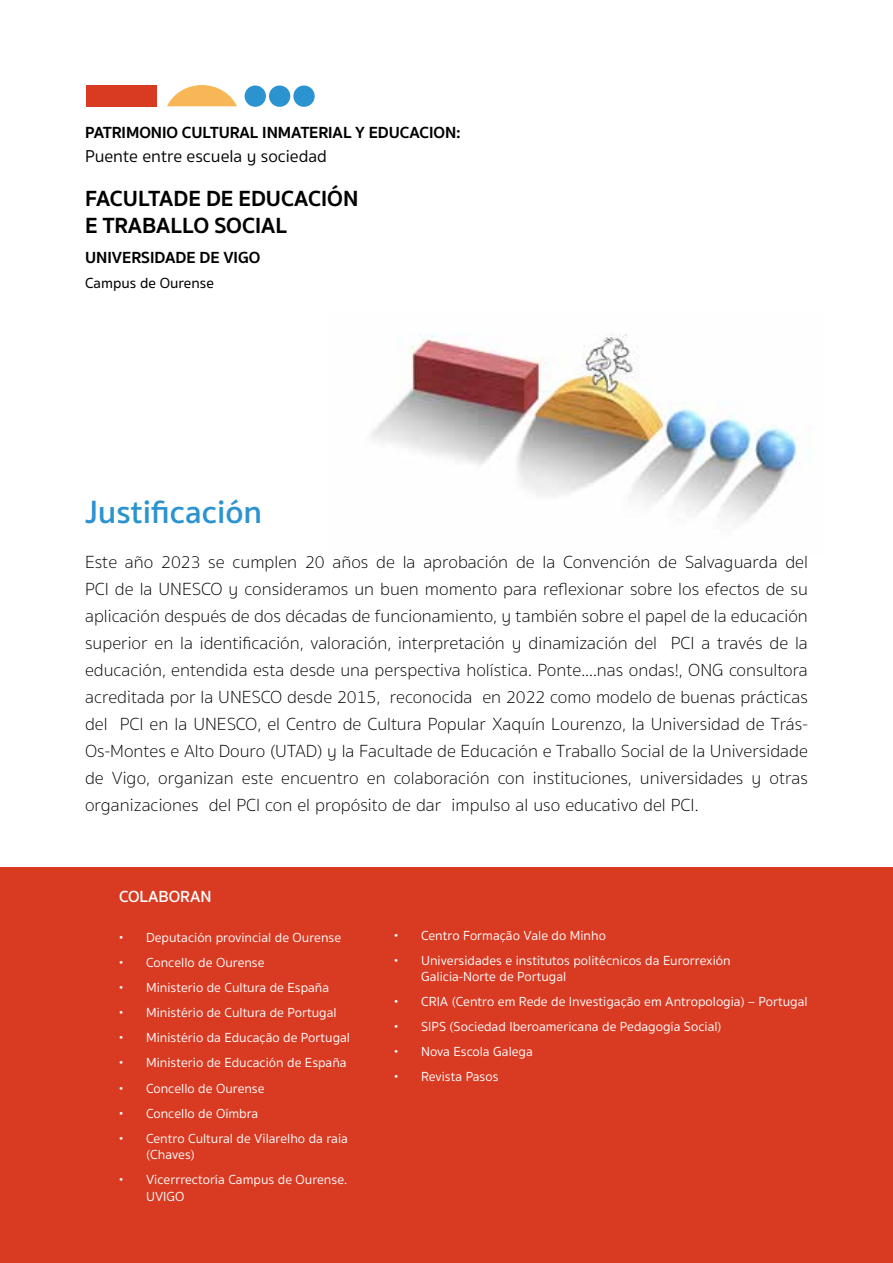
<style>
.page{position:relative;width:893px;height:1263px;background:#fff}
.page>*{position:absolute;margin:0;border:0;box-sizing:border-box;transform-origin:0 0}
.t1{font:600 33px "Sukhumvit Set";color:#2b93cf}
.t2{font:700 22.5px/27px "Sukhumvit Set";color:#000}
.t3{font:100 18px/27px "Sukhumvit Set";color:#000;text-align:justify}
.t4{font:17.55px "Sukhumvit Set Text";letter-spacing:-.005em;color:#000}
.t5{font:700 16.5px "Sukhumvit Set";letter-spacing:-.005em;color:#000}
.t6{font:600 16.5px "Sukhumvit Set";color:#fff}
.t7{font:500 15px "Sukhumvit Set";color:#000}
.t8{font:13.5px/16.5px "Sukhumvit Set Text";color:#fff}
</style>
<div class="page">
<div style="left:86px;top:86px;width:70px;height:21px;background:#d83a22"></div>
<div style="left:245px;top:86px;width:21px;height:21px;background:#2b93cf;border-radius:50%"></div>
<div style="left:293px;top:86px;width:22px;height:21px;background:#2b93cf;border-radius:50%"></div>
<div style="left:269px;top:86px;width:21px;height:21px;background:#2b93cf;border-radius:50%"></div>
<svg style="left:167px;top:85px;width:70px;height:21px"></svg>
<img style="left:371px;top:333px;width:441px;height:189px">
<div style="left:0;top:867px;width:893px;height:396px;background:#d83a22"></div>
<p class="t5" style="left:85px;top:120px;width:377px">PATRIMONIO CULTURAL INMATERIAL Y EDUCACION:</p>
<p class="t4" style="left:85px;top:144px;width:244px">Puente entre escuela y sociedad</p>
<p class="t2" style="left:85px;top:185px;width:275px">FACULTADE DE EDUCACIÓN<br>E TRABALLO SOCIAL</p>
<p class="t5" style="left:85px;top:245px;width:177px">UNIVERSIDADE DE VIGO</p>
<p class="t7" style="left:85px;top:272px;width:130px">Campus de Ourense</p>
<h1 class="t1" style="left:85px;top:488px;width:179px">Justificación</h1>
<p class="t3" style="left:85px;top:549px;width:724px">Este año 2023 se cumplen 20 años de la aprobación de la Convención de Salvaguarda del PCI de la UNESCO y consideramos un buen momento para reflexionar sobre los efectos de su aplicación después de dos décadas de funcionamiento, y también sobre el papel de la educación superior en la identificación, valoración, interpretación y dinamización del PCI a través de la educación, entendida esta desde una perspectiva holística. Ponte....nas ondas!, ONG consultora acreditada por la UNESCO desde 2015, reconocida en 2022 como modelo de buenas prácticas del PCI en la UNESCO, el Centro de Cultura Popular Xaquín Lourenzo, la Universidad de Trás-Os-Montes e Alto Douro (UTAD) y la Facultade de Educación e Traballo Social de la Universidade de Vigo, organizan este encuentro en colaboración con instituciones, universidades y otras organizaciones del PCI con el propósito de dar impulso al uso educativo del PCI.</p>
<p class="t6" style="left:119px;top:885px;width:94px">COLABORAN</p>
<p class="t8" style="left:119px;top:930px;width:224px">• Deputación provincial de Ourense</p>
<p class="t8" style="left:119px;top:955px;width:147px">• Concello de Ourense</p>
<p class="t8" style="left:119px;top:980px;width:212px">• Ministerio de Cultura de España</p>
<p class="t8" style="left:119px;top:1005px;width:219px">• Ministério de Cultura de Portugal</p>
<p class="t8" style="left:119px;top:1030px;width:233px">• Ministério da Educação de Portugal</p>
<p class="t8" style="left:119px;top:1055px;width:229px">• Ministerio de Educación de España</p>
<p class="t8" style="left:119px;top:1080px;width:147px">• Concello de Ourense</p>
<p class="t8" style="left:119px;top:1105px;width:141px">• Concello de Oímbra</p>
<p class="t8" style="left:146px;top:1130px;width:203px;text-indent:-27px">• Centro Cultural de Vilarelho da raia (Chaves)</p>
<p class="t8" style="left:146px;top:1172px;width:203px;text-indent:-27px">• Vicerrrectoría Campus de Ourense.<br>UVIGO</p>
<p class="t8" style="left:394px;top:927px;width:214px">• Centro Formação Vale do Minho</p>
<p class="t8" style="left:421px;top:952px;width:311px;text-indent:-27px">• Universidades e institutos politécnicos da Eurorrexión<br>Galicia-Norte de Portugal</p>
<p class="t8" style="left:394px;top:994px;width:415px">• CRIA (Centro em Rede de Investigação em Antropologia) – Portugal</p>
<p class="t8" style="left:394px;top:1019px;width:329px">• SIPS (Sociedad Iberoamericana de Pedagogía Social)</p>
<p class="t8" style="left:394px;top:1044px;width:140px">• Nova Escola Galega</p>
<p class="t8" style="left:394px;top:1069px;width:106px">• Revista Pasos</p>
</div>
